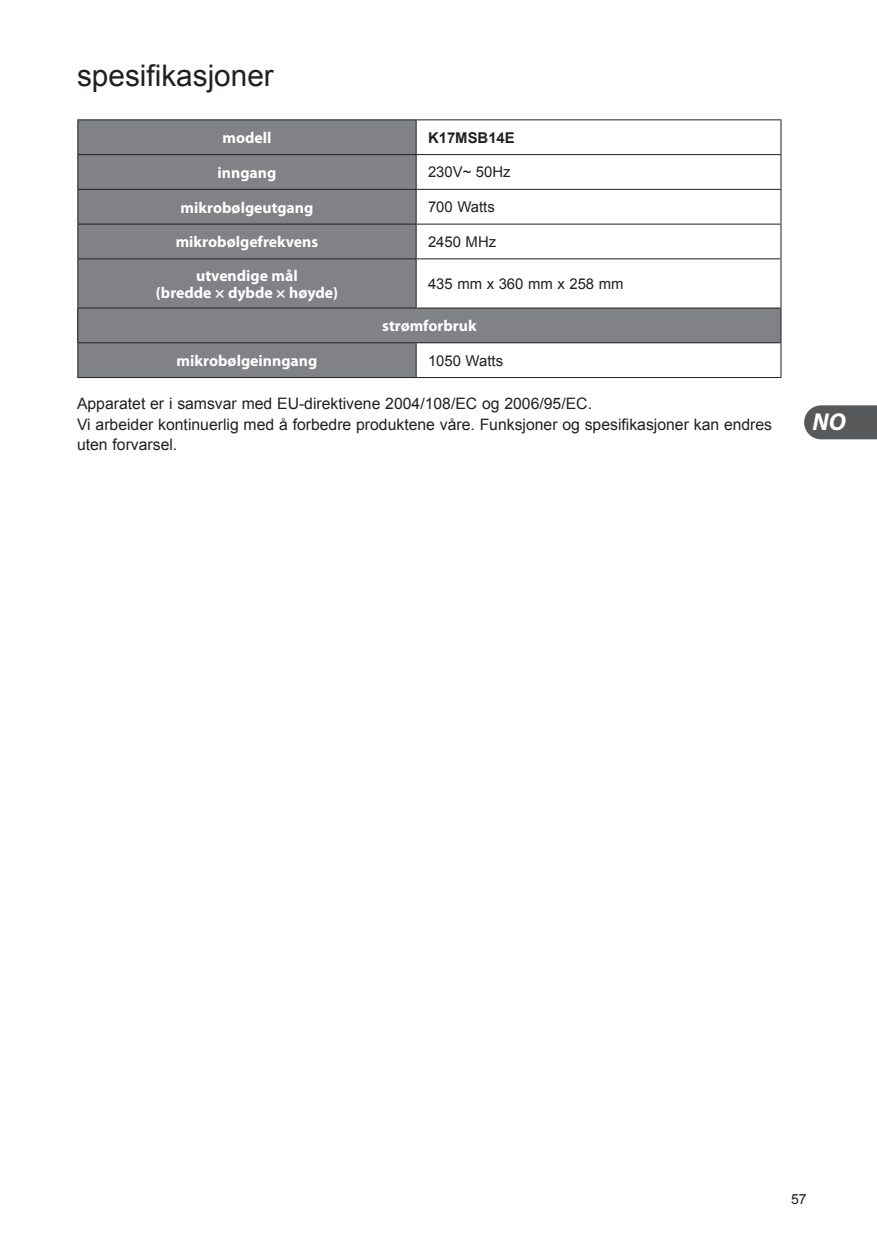
<style>
.page{position:relative;width:877px;height:1240px;background:#fff}
.page>*{position:absolute;margin:0;border:0;box-sizing:border-box;transform-origin:0 0}
.t1{font:29.75px "Arial";color:#231f20}
.t2{font:italic 700 24.5px "Myriad Pro";color:#fff}
.t3{font:15.75px/21.7px "Arial";color:#231f20}
.t4{font:700 15.75px/17.5px "Myriad Pro";color:#fff;text-align:center}
.t5{font:14.88px "Arial";color:#231f20}
.t6{font:700 14.88px "Arial";color:#231f20}
.t7{font:14px "Arial";color:#231f20}
</style>
<div class="page">
<svg style="left:804px;top:405px;width:73px;height:34px;background:#616263"></svg>
<div style="left:78px;top:120px;width:338px;height:257px;background:#808285"></div>
<svg style="left:417px;top:120px;width:363px;height:224px"></svg>
<svg style="left:417px;top:155px;width:363px;height:103px"></svg>
<div style="left:78px;top:308px;width:703px;height:35px;background:#808285"></div>
<hr style="left:77px;top:120px;width:1px;height:34px;background:#231f20">
<hr style="left:77px;top:119px;width:339px;height:1px;background:#231f20">
<hr style="left:416px;top:120px;width:1px;height:34px;background:#231f20">
<hr style="left:780px;top:120px;width:1px;height:34px;background:#231f20">
<hr style="left:416px;top:119px;width:365px;height:1px;background:#231f20">
<hr style="left:77px;top:155px;width:1px;height:34px;background:#231f20">
<hr style="left:77px;top:154px;width:339px;height:1px;background:#231f20">
<hr style="left:416px;top:155px;width:1px;height:34px;background:#231f20">
<hr style="left:780px;top:155px;width:1px;height:34px;background:#231f20">
<hr style="left:416px;top:154px;width:365px;height:1px;background:#231f20">
<hr style="left:77px;top:190px;width:1px;height:34px;background:#231f20">
<hr style="left:77px;top:189px;width:339px;height:1px;background:#231f20">
<hr style="left:416px;top:190px;width:1px;height:34px;background:#231f20">
<hr style="left:780px;top:190px;width:1px;height:34px;background:#231f20">
<hr style="left:416px;top:189px;width:365px;height:1px;background:#231f20">
<hr style="left:77px;top:224px;width:1px;height:34px;background:#231f20">
<hr style="left:77px;top:224px;width:339px;height:1px;background:#231f20">
<hr style="left:416px;top:224px;width:1px;height:34px;background:#231f20">
<hr style="left:780px;top:224px;width:1px;height:34px;background:#231f20">
<hr style="left:416px;top:224px;width:365px;height:1px;background:#231f20">
<hr style="left:77px;top:259px;width:1px;height:48px;background:#231f20">
<hr style="left:77px;top:258px;width:339px;height:1px;background:#231f20">
<hr style="left:416px;top:259px;width:1px;height:48px;background:#231f20">
<hr style="left:780px;top:259px;width:1px;height:48px;background:#231f20">
<hr style="left:416px;top:258px;width:365px;height:1px;background:#231f20">
<hr style="left:77px;top:308px;width:1px;height:34px;background:#231f20">
<hr style="left:780px;top:308px;width:1px;height:34px;background:#231f20">
<hr style="left:77px;top:307px;width:339px;height:1px;background:#231f20">
<hr style="left:416px;top:307px;width:365px;height:1px;background:#231f20">
<hr style="left:77px;top:343px;width:1px;height:34px;background:#231f20">
<hr style="left:77px;top:342px;width:339px;height:1px;background:#231f20">
<hr style="left:416px;top:343px;width:1px;height:34px;background:#231f20">
<hr style="left:780px;top:343px;width:1px;height:34px;background:#231f20">
<hr style="left:416px;top:342px;width:365px;height:1px;background:#231f20">
<hr style="left:77px;top:377px;width:339px;height:1px;background:#231f20">
<hr style="left:416px;top:377px;width:365px;height:1px;background:#231f20">
<h1 class="t1" style="left:77px;top:56px;width:198px">spesifikasjoner</h1>
<p class="t4" style="left:222px;top:128px;width:51px">modell</p>
<p class="t6" style="left:428px;top:127px;width:88px">K17MSB14E</p>
<p class="t4" style="left:218px;top:163px;width:60px">inngang</p>
<p class="t5" style="left:428px;top:162px;width:84px">230V~ 50Hz</p>
<p class="t4" style="left:181px;top:198px;width:134px">mikrobølgeutgang</p>
<p class="t5" style="left:428px;top:197px;width:68px">700 Watts</p>
<p class="t4" style="left:176px;top:233px;width:144px">mikrobølgefrekvens</p>
<p class="t5" style="left:428px;top:232px;width:70px">2450 MHz</p>
<p class="t4" style="left:156px;top:266px;width:184px">utvendige mål<br>(bredde × dybde × høyde)</p>
<p class="t5" style="left:428px;top:274px;width:197px">435 mm x 360 mm x 258 mm</p>
<p class="t4" style="left:382px;top:317px;width:96px">strømforbruk</p>
<p class="t4" style="left:177px;top:351px;width:142px">mikrobølgeinngang</p>
<p class="t5" style="left:428px;top:350px;width:77px">1050 Watts</p>
<p class="t3" style="left:77px;top:392px;width:696px">Apparatet er i samsvar med EU-direktivene 2004/108/EC og 2006/95/EC.<br>Vi arbeider kontinuerlig med å forbedre produktene våre. Funksjoner og spesifikasjoner kan endres</p>
<p class="t3" style="left:77px;top:433px;width:102px">uten forvarsel.</p>
<h2 class="t2" style="left:812px;top:405px;width:35px">NO</h2>
<p class="t7" style="left:791px;top:1190px;width:17px">57</p>
</div>
